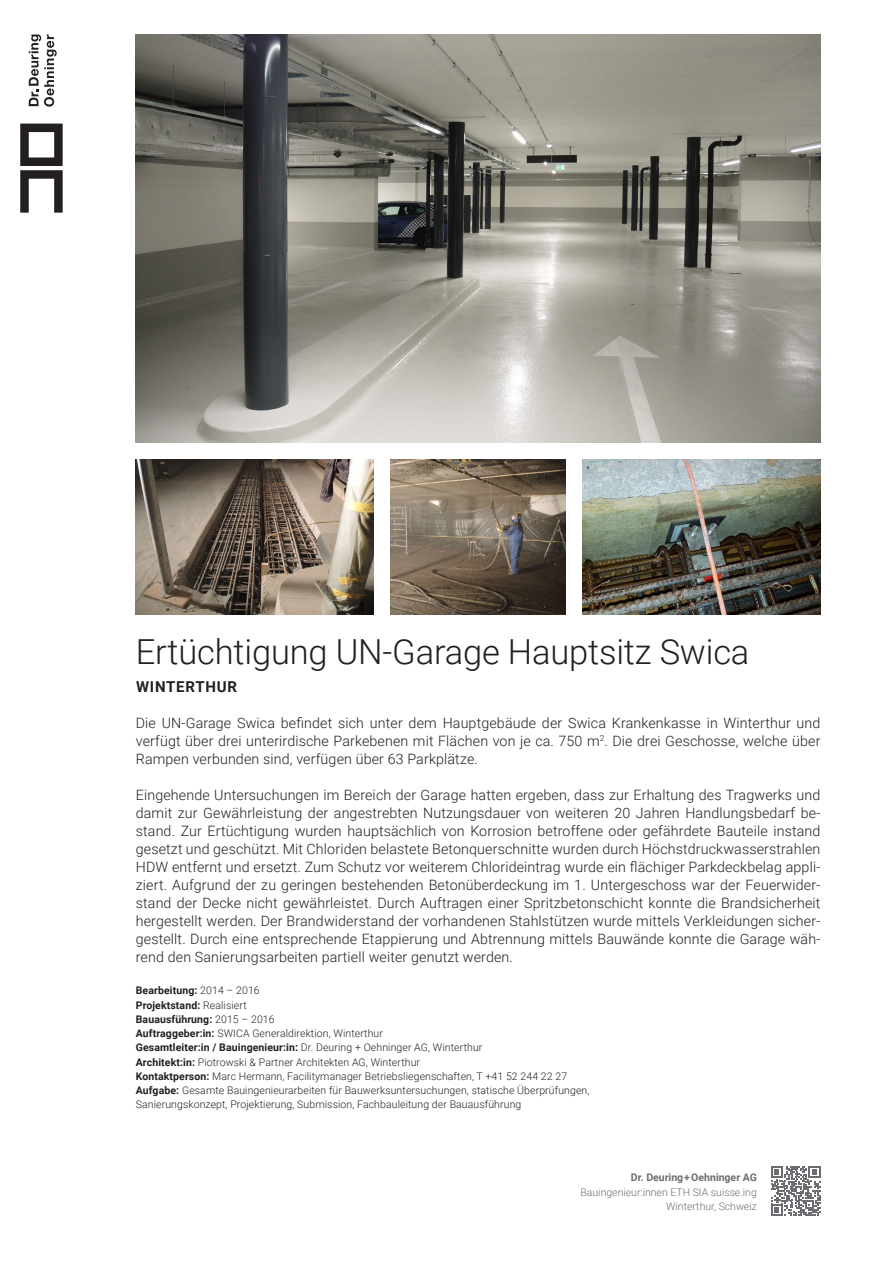
<style>
.page{position:relative;width:893px;height:1263px;background:#fff}
.page>*{position:absolute;margin:0;border:0;box-sizing:border-box;transform-origin:0 0}
.t1{font:300 34.5px "Roboto";letter-spacing:-.005em;color:#231f20}
.t2{font:700 15px "Roboto";letter-spacing:.05em;color:#231f20}
.t3{font:300 14.25px/18px "Roboto";letter-spacing:.01em;color:#231f20;text-align:justify}
.t4{font:300 10.5px "Roboto";letter-spacing:.01em;color:#231f20}
.t5{font:700 10.5px "Roboto";letter-spacing:.01em;color:#231f20}
.t6{font:300 10.5px/14.2px "Roboto";color:#6c6d70;text-align:right}
.t7{font:700 10.5px "Roboto";color:#6c6d70}
.s1{font-weight:300}
.s2{font-weight:700}
</style>
<div class="page">
<img style="left:136px;top:34px;width:684px;height:408px">
<img style="left:136px;top:459px;width:238px;height:155px">
<img style="left:391px;top:459px;width:174px;height:155px">
<img style="left:582px;top:459px;width:238px;height:155px">
<svg style="left:29px;top:35px;width:28px;height:72px"></svg>
<svg style="left:20px;top:124px;width:43px;height:89px"></svg>
<svg style="left:771px;top:1166px;width:50px;height:50px"></svg>
<p class="t1" style="left:136px;top:627px;width:615px">Ertüchtigung UN-Garage Hauptsitz Swica</p>
<p class="t2" style="left:136px;top:676px;width:102px">WINTERTHUR</p>
<p class="t3" style="left:136px;top:713px;width:686px">Die UN-Garage Swica befindet sich unter dem Hauptgebäude der Swica Krankenkasse in Winterthur und verfügt über drei unterirdische Parkebenen mit Flächen von je ca. 750 m<sup>2</sup>. Die drei Geschosse, welche über Rampen verbunden sind, verfügen über 63 Parkplätze.</p>
<p class="t3" style="left:136px;top:785px;width:686px">Eingehende Untersuchungen im Bereich der Garage hatten ergeben, dass zur Erhaltung des Tragwerks und damit zur Gewährleistung der angestrebten Nutzungsdauer von weiteren 20 Jahren Handlungsbedarf be&shy;stand. Zur Ertüchtigung wurden hauptsächlich von Korrosion betroffene oder gefährdete Bauteile instand gesetzt und geschützt. Mit Chloriden belastete Betonquerschnitte wurden durch Höchstdruckwasserstrahlen HDW entfernt und ersetzt. Zum Schutz vor weiterem Chlorideintrag wurde ein flächiger Parkdeckbelag appli&shy;ziert. Aufgrund der zu geringen bestehenden Betonüberdeckung im 1. Untergeschoss war der Feuerwider&shy;stand der Decke nicht gewährleistet. Durch Auftragen einer Spritzbetonschicht konnte die Brandsicherheit hergestellt werden. Der Brandwiderstand der vorhandenen Stahlstützen wurde mittels Verkleidungen sicher&shy;gestellt. Durch eine entsprechende Etappierung und Abtrennung mittels Bauwände konnte die Garage wäh&shy;rend den Sanierungsarbeiten partiell weiter genutzt werden.</p>
<p class="t5" style="left:136px;top:983px;width:125px">Bearbeitung: <span class="s1">2014 – 2016</span></p>
<p class="t5" style="left:136px;top:997px;width:112px">Projektstand: <span class="s1">Realisiert</span></p>
<p class="t5" style="left:136px;top:1012px;width:140px">Bauausführung: <span class="s1">2015 – 2016</span></p>
<p class="t4" style="left:136px;top:1026px;width:249px"><span class="s2">Auftraggeber:in:</span> SWICA Generaldirektion, Winterthur</p>
<p class="t4" style="left:136px;top:1040px;width:348px"><span class="s2">Gesamtleiter:in / Bauingenieur:in:</span> Dr. Deuring + Oehninger AG, Winterthur</p>
<p class="t4" style="left:136px;top:1054px;width:286px"><span class="s2">Architekt:in:</span> Piotrowski &amp; Partner Architekten AG, Winterthur</p>
<p class="t4" style="left:136px;top:1069px;width:433px"><span class="s2">Kontaktperson:</span> Marc Hermann, Facilitymanager Betriebsliegenschaften, T +41 52 244 22 27</p>
<p class="t4" style="left:136px;top:1083px;width:455px"><span class="s2">Aufgabe:</span> Gesamte Bauingenieurarbeiten für Bauwerksuntersuchungen, statische Überprüfungen,</p>
<p class="t4" style="left:136px;top:1097px;width:387px">Sanierungskonzept, Projektierung, Submission, Fachbauleitung der Bauausführung</p>
<p class="t7" style="left:631px;top:1170px;width:127px">Dr. Deuring+Oehninger AG</p>
<p class="t6" style="left:580px;top:1184px;width:178px">Bauingenieur:innen ETH SIA suisse.ing<br>Winterthur, Schweiz</p>
</div>
